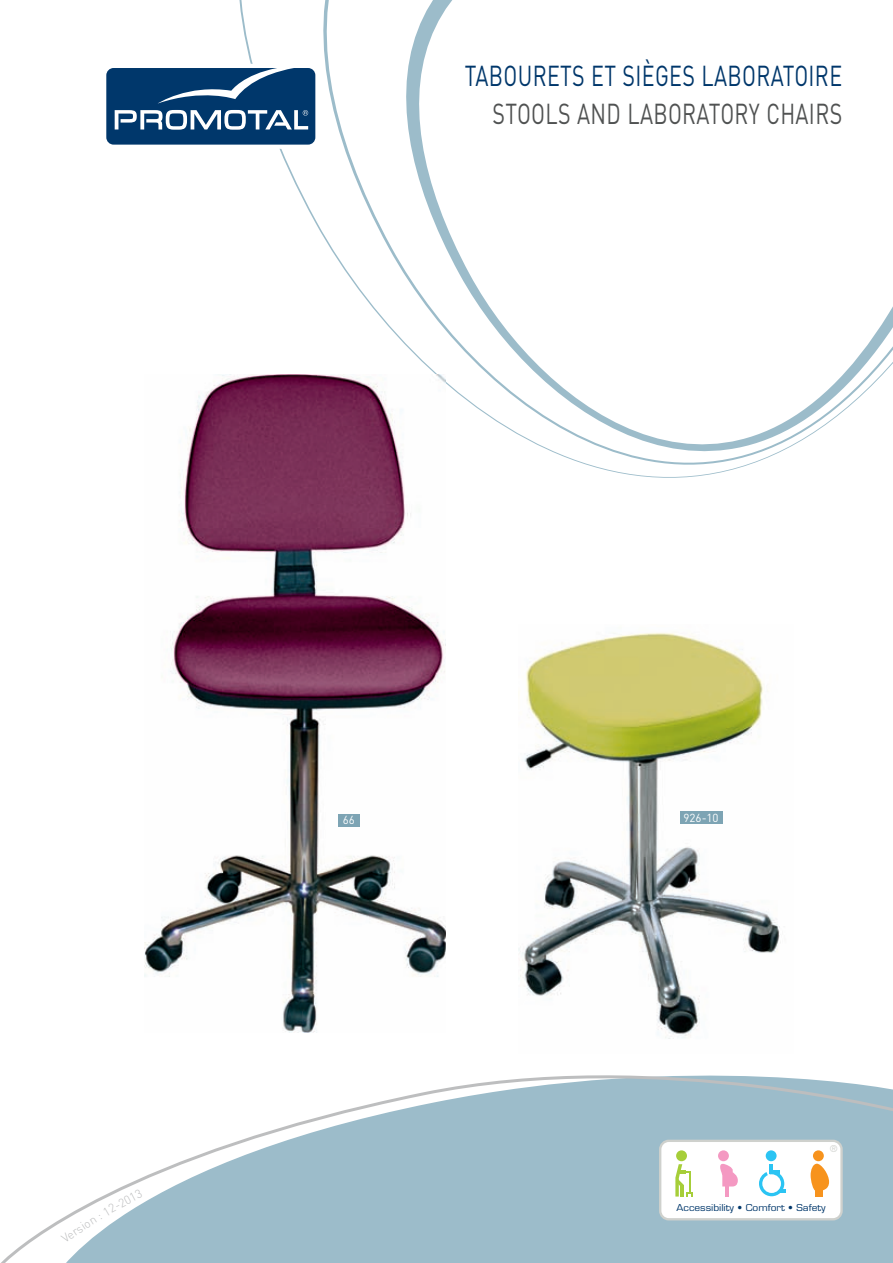
<style>
.page{position:relative;width:893px;height:1263px;background:#fff}
.page>*{position:absolute;margin:0;border:0;box-sizing:border-box;transform-origin:0 0}
.t1{font:28.5px "DIN";letter-spacing:.015em;color:#00376b;scale:.75 1}
.t2{font:28.5px "DIN";letter-spacing:.015em;color:#505252;scale:.75 1}
.t3{font:11.55px "DIN";color:#fff}
.t4{font:9.3px "Eurostile";color:#00376b;scale:1.1 1}
.t5{font:9.3px "Eurostile";color:#cfd1cd}
</style>
<div class="page">
<svg style="left:357px;top:0;width:536px;height:478px"></svg>
<svg style="left:106px;top:68px;width:209px;height:77px;background:#265581"></svg>
<svg style="left:1px;top:1075px;width:892px;height:188px"></svg>
<div style="left:660px;top:1141px;width:181px;height:78px;background:#fff;border-radius:9px"></div>
<div style="left:659px;top:1140px;width:184px;height:80px;border:2px solid #cfd1cd;border-radius:9px"></div>
<div style="left:815px;top:1184px;width:8px;height:12px;background:#f7931d"></div>
<div style="left:718px;top:1150px;width:11px;height:11px;background:#f499c2;border-radius:50%"></div>
<div style="left:676px;top:1150px;width:11px;height:11px;background:#a6ce39;border-radius:50%"></div>
<div style="left:766px;top:1150px;width:11px;height:11px;background:#2bc4f3;border-radius:50%"></div>
<div style="left:813px;top:1150px;width:11px;height:11px;background:#f7931d;border-radius:50%"></div>
<svg style="left:720px;top:1163px;width:18px;height:33px"></svg>
<svg style="left:759px;top:1164px;width:27px;height:32px"></svg>
<svg style="left:811px;top:1164px;width:18px;height:27px"></svg>
<svg style="left:675px;top:1164px;width:18px;height:32px"></svg>
<img style="left:144px;top:374px;width:302px;height:658px">
<img style="left:519px;top:632px;width:262px;height:407px">
<div style="left:338px;top:814px;width:21px;height:12px;background:#7da4b4"></div>
<div style="left:680px;top:811px;width:42px;height:13px;background:#7da4b4"></div>
<svg style="left:61px;top:1189px;width:82px;height:54px"></svg>
<h1 class="t1" style="left:465px;top:59px;width:505px">TABOURETS ET SIÈGES LABORATOIRE</h1>
<h1 class="t2" style="left:493px;top:98px;width:468px">STOOLS AND LABORATORY CHAIRS</h1>
<p class="t3" style="left:343px;top:814px;width:14px">66</p>
<p class="t3" style="left:684px;top:811px;width:37px">926-10</p>
<p class="t5" style="left:830px;top:1145px;width:9px">®</p>
<p class="t4" style="left:676px;top:1204px;width:137px">Accessibility • Comfort • Safety</p>
</div>
